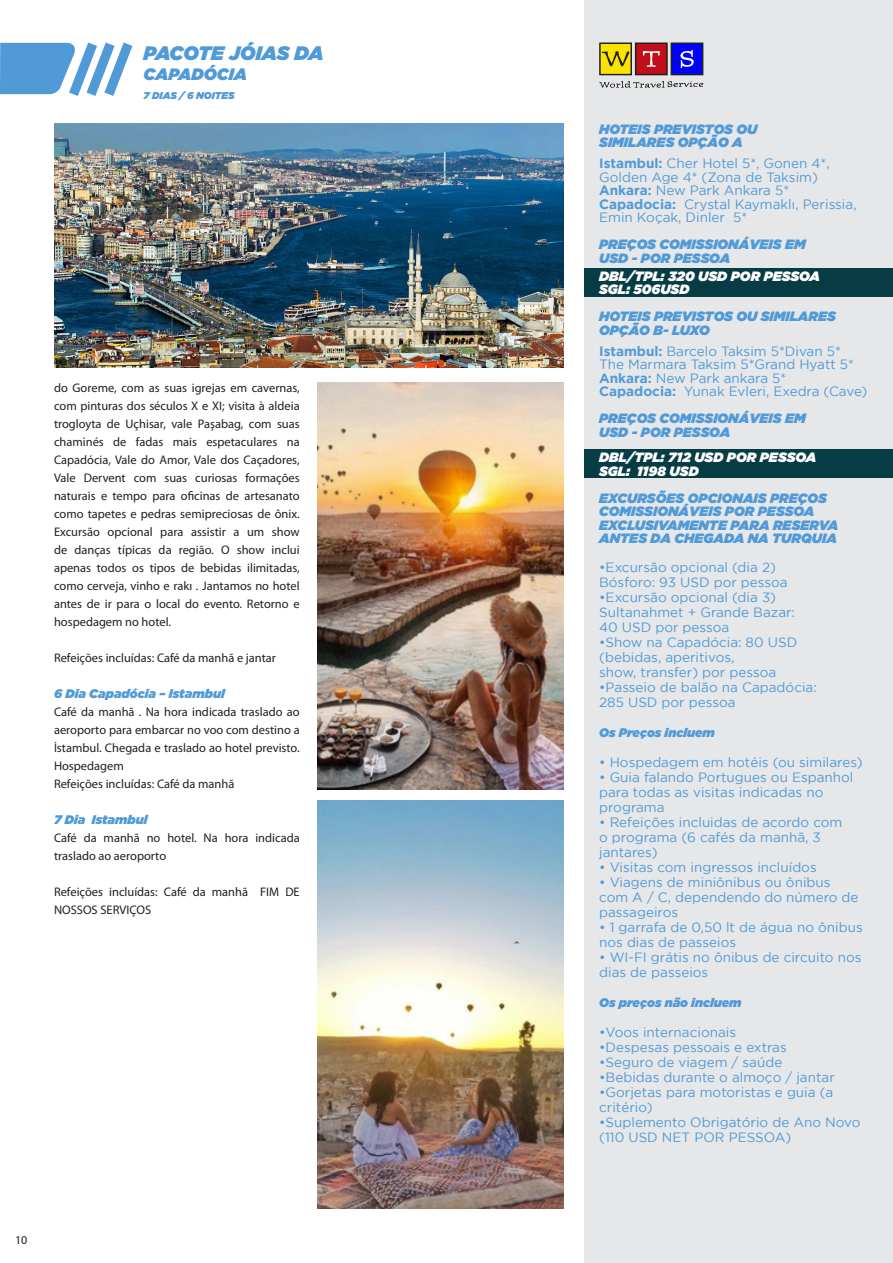
<style>
.page{position:relative;width:893px;height:1263px;background:#fff}
.page>*{position:absolute;margin:0;border:0;box-sizing:border-box;transform-origin:0 0}
.t1{font:italic 900 19.5px "Gotham";letter-spacing:-.01em;color:#509ad7}
.t2{font:italic 900 16.5px "Gotham";color:#509ad7}
.t3{font:13.5px/15px "Gotham";color:#509ad7}
.t4{font:italic 900 13.5px "Gotham";color:#509ad7}
.t5{font:italic 900 13.5px "Gotham";color:#fff}
.Default{font:12.45px/18px "Myriad Pro";color:#231f20;text-align:justify}
.Default-2{font:italic 900 12.45px "Gotham";color:#509ad7}
.t6{font:12px "Myriad Pro";color:#231f20}
.t7{font:italic 900 9.9px "Gotham";color:#509ad7}
.s1{font-weight:700}
</style>
<div class="page">
<div style="left:585px;top:0;width:308px;height:1263px;background:#e6e7e9"></div>
<svg style="left:0;top:43px;width:132px;height:53px"></svg>
<img style="left:54px;top:124px;width:509px;height:244px">
<div style="left:585px;top:268px;width:308px;height:28px;background:#083c45"></div>
<div style="left:585px;top:449px;width:308px;height:29px;background:#083c45"></div>
<img style="left:318px;top:383px;width:245px;height:407px">
<img style="left:318px;top:800px;width:245px;height:409px">
<hr style="left:892px;top:0;width:1px;height:376px;background:#edf5fb">
<hr style="left:892px;top:0;width:1px;height:43px;background:#e6e7e9">
<div style="left:600px;top:43px;width:31px;height:32px;background:#fae300"></div>
<div style="left:599px;top:43px;width:33px;height:32px;border:1px solid #212121"></div>
<svg style="left:602px;top:51px;width:27px;height:16px"></svg>
<div style="left:636px;top:43px;width:31px;height:32px;background:#c20d1a"></div>
<div style="left:635px;top:43px;width:33px;height:32px;border:1px solid #212121"></div>
<svg style="left:643px;top:51px;width:17px;height:16px"></svg>
<div style="left:671px;top:43px;width:32px;height:32px;background:#0000fc"></div>
<div style="left:671px;top:43px;width:32px;height:32px;border:1px solid #212121"></div>
<svg style="left:680px;top:50px;width:14px;height:18px"></svg>
<svg style="left:599px;top:81px;width:104px;height:7px"></svg>
<p class="t1" style="left:144px;top:42px;width:182px">PACOTE JÓIAS DA</p>
<p class="t2" style="left:144px;top:64px;width:105px">CAPADÓCIA</p>
<p class="t7" style="left:144px;top:90px;width:93px">7 DIAS / 6 NOITES</p>
<p class="Default" style="left:54px;top:379px;width:247px">do Goreme, com as suas igrejas em cavernas, com pinturas dos séculos X e XI; visita à aldeia trogloyta de Uçhisar, vale Paşabag, com suas chaminés de fadas mais espetaculares na Capadócia, Vale do Amor, Vale dos Caçadores, Vale Dervent com suas curiosas formações naturais e tempo para oficinas de artesanato como tapetes e pedras semipreciosas de ônix.<br>Excursão opcional para assistir a um show de danças típicas da região. O show inclui apenas todos os tipos de bebidas ilimitadas, como cerveja, vinho e rakı . Jantamos no hotel antes de ir para o local do evento. Retorno e hospedagem no hotel.</p>
<p class="Default" style="left:54px;top:649px;width:223px">Refeições incluídas: Café da manhã e jantar</p>
<p class="Default-2" style="left:54px;top:686px;width:172px">6 Dia Capadócia – Istambul</p>
<p class="Default" style="left:54px;top:703px;width:247px">Café da manhã . Na hora indicada traslado ao aeroporto para embarcar no voo com destino a İstambul. Chegada e traslado ao hotel previsto.<br>Hospedagem</p>
<p class="Default" style="left:54px;top:775px;width:182px">Refeições incluídas: Café da manhã</p>
<p class="Default-2" style="left:54px;top:812px;width:95px">7 Dia Istambul</p>
<p class="Default" style="left:54px;top:829px;width:247px">Café da manhã no hotel. Na hora indicada traslado ao aeroporto</p>
<p class="Default" style="left:54px;top:883px;width:247px">Refeições incluídas: Café da manhã FIM DE<br>NOSSOS SERVIÇOS</p>
<p class="t6" style="left:15px;top:1232px;width:14px">10</p>
<p class="t4" style="left:599px;top:121px;width:160px">HOTEIS PREVISTOS OU</p>
<p class="t4" style="left:599px;top:135px;width:145px">SIMILARES OPÇÃO A</p>
<p class="t3" style="left:599px;top:156px;width:232px;line-height:13.5px"><span class="s1">Istambul:</span> Cher Hotel 5*, Gonen 4*,<br>Golden Age 4* (Zona de Taksim)</p>
<p class="t3" style="left:599px;top:183px;width:192px"><span class="s1">Ankara:</span> New Park Ankara 5*</p>
<p class="t3" style="left:599px;top:197px;width:259px;line-height:13.5px"><span class="s1">Capadocia:</span> Crystal Kaymaklı, Perissia,<br>Emin Koçak, Dinler 5*</p>
<p class="t4" style="left:599px;top:237px;width:208px">PREÇOS COMISSIONÁVEIS EM</p>
<p class="t4" style="left:599px;top:250px;width:133px">USD - POR PESSOA</p>
<p class="t5" style="left:599px;top:268px;width:223px">DBL/TPL: 320 USD POR PESSOA</p>
<p class="t5" style="left:599px;top:282px;width:92px">SGL: 506USD</p>
<p class="t4" style="left:599px;top:309px;width:238px">HOTEIS PREVISTOS OU SIMILARES</p>
<p class="t4" style="left:599px;top:322px;width:112px">OPÇÃO B- LUXO</p>
<p class="t3" style="left:599px;top:343px;width:243px"><span class="s1">Istambul:</span> Barcelo Taksim 5*Divan 5*</p>
<p class="t3" style="left:599px;top:357px;width:256px">The Marmara Taksim 5*Grand Hyatt 5*</p>
<p class="t3" style="left:599px;top:370px;width:189px"><span class="s1">Ankara:</span> New Park ankara 5*</p>
<p class="t3" style="left:599px;top:384px;width:270px"><span class="s1">Capadocia:</span> Yunak Evleri, Exedra (Cave)</p>
<p class="t4" style="left:599px;top:411px;width:208px">PREÇOS COMISSIONÁVEIS EM</p>
<p class="t4" style="left:599px;top:424px;width:133px">USD - POR PESSOA</p>
<p class="t5" style="left:599px;top:450px;width:219px">DBL/TPL: 712 USD POR PESSOA</p>
<p class="t5" style="left:599px;top:463px;width:101px">SGL: 1198 USD</p>
<p class="t4" style="left:599px;top:490px;width:229px">EXCURSÕES OPCIONAIS PREÇOS</p>
<p class="t4" style="left:599px;top:504px;width:217px">COMISSIONÁVEIS POR PESSOA</p>
<p class="t4" style="left:599px;top:517px;width:241px">EXCLUSIVAMENTE PARA RESERVA</p>
<p class="t4" style="left:599px;top:531px;width:239px">ANTES DA CHEGADA NA TURQUIA</p>
<p class="t3" style="left:599px;top:559px;width:178px">•Excursão opcional (dia 2)</p>
<p class="t3" style="left:599px;top:574px;width:190px">Bósforo: 93 USD por pessoa</p>
<p class="t3" style="left:599px;top:589px;width:178px">•Excursão opcional (dia 3)</p>
<p class="t3" style="left:599px;top:604px;width:197px">Sultanahmet + Grande Bazar:</p>
<p class="t3" style="left:599px;top:619px;width:132px">40 USD por pessoa</p>
<p class="t3" style="left:599px;top:634px;width:200px">•Show na Capadócia: 80 USD</p>
<p class="t3" style="left:599px;top:649px;width:137px">(bebidas, aperitivos,</p>
<p class="t3" style="left:599px;top:664px;width:179px">show, transfer) por pessoa</p>
<p class="t3" style="left:599px;top:679px;width:219px">•Passeio de balão na Capadócia:</p>
<p class="t3" style="left:599px;top:694px;width:138px">285 USD por pessoa</p>
<p class="Default-2" style="left:599px;top:725px;width:117px">Os Preços incluem</p>
<p class="t3" style="left:599px;top:754px;width:265px">• Hospedagem em hotéis (ou similares)</p>
<p class="t3" style="left:599px;top:769px;width:256px">• Guia falando Portugues ou Espanhol para todas as visitas indicadas no programa</p>
<p class="t3" style="left:599px;top:814px;width:245px">• Refeições incluidas de acordo com o programa (6 cafés da manhã, 3 jantares)</p>
<p class="t3" style="left:599px;top:859px;width:219px">• Visitas com ingressos incluídos</p>
<p class="t3" style="left:599px;top:874px;width:261px">• Viagens de miniônibus ou ônibus com A / C, dependendo do número de passageiros</p>
<p class="t3" style="left:599px;top:919px;width:265px">• 1 garrafa de 0,50 lt de água no ônibus nos dias de passeios</p>
<p class="t3" style="left:599px;top:949px;width:264px">• WI-FI grátis no ônibus de circuito nos dias de passeios</p>
<p class="Default-2" style="left:599px;top:995px;width:144px">Os preços não incluem</p>
<p class="t3" style="left:599px;top:1024px;width:138px">•Voos internacionais</p>
<p class="t3" style="left:599px;top:1039px;width:189px">•Despesas pessoais e extras</p>
<p class="t3" style="left:599px;top:1054px;width:185px">•Seguro de viagem / saúde</p>
<p class="t3" style="left:599px;top:1069px;width:237px">•Bebidas durante o almoço / jantar</p>
<p class="t3" style="left:599px;top:1084px;width:236px">•Gorjetas para motoristas e guia (a critério)</p>
<p class="t3" style="left:599px;top:1114px;width:263px">•Suplemento Obrigatório de Ano Novo (110 USD NET POR PESSOA)</p>
</div>
